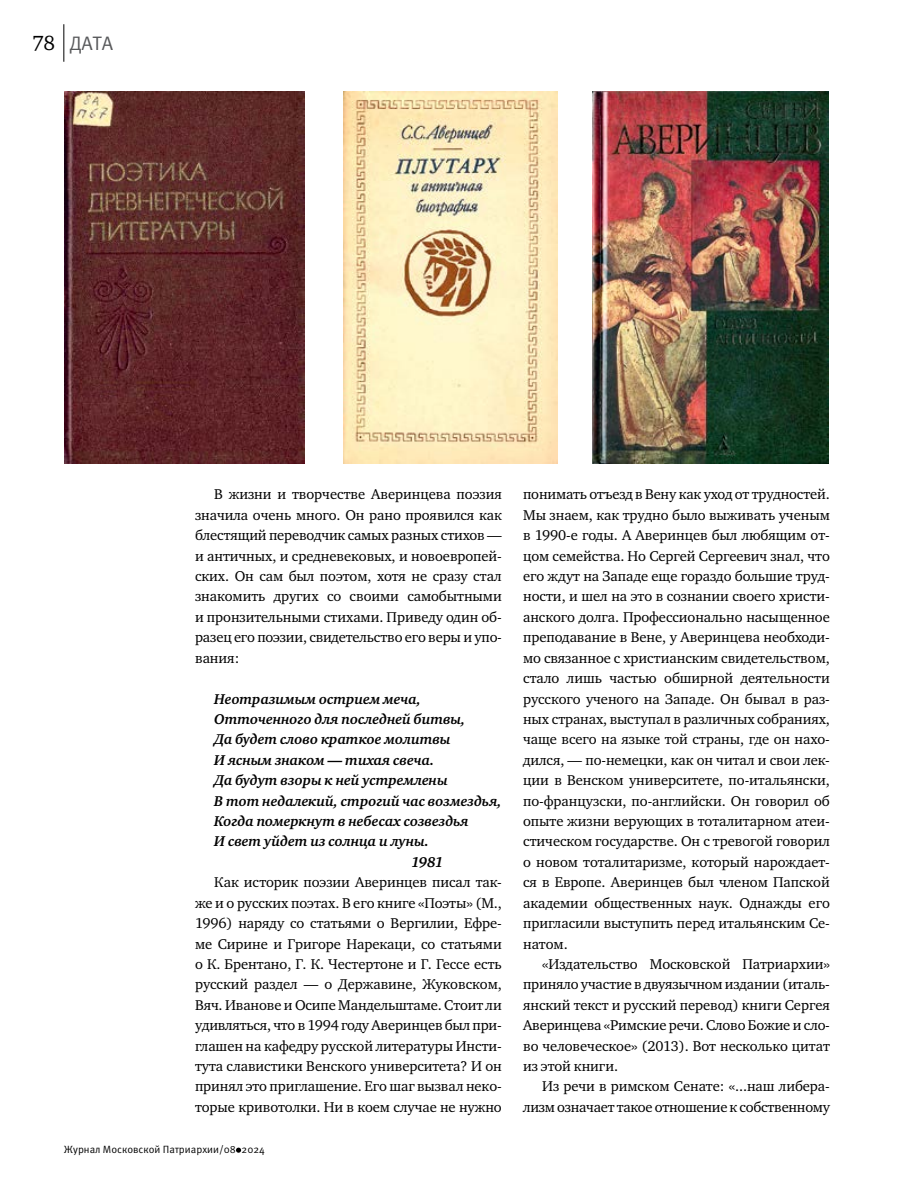
<style>
.page{position:relative;width:915px;height:1191px;background:#fff}
.page>*{position:absolute;margin:0;border:0;box-sizing:border-box;transform-origin:0 0}
.t1{font:19.5px "Meta Pro";color:#58595b}
.t2{font:14.55px/20.4px "Charter ITC";letter-spacing:-.005em;color:#000;text-align:justify}
.t3{font:italic 700 14.55px "Charter ITC";letter-spacing:-.005em;color:#000}
.t4{font:10.5px "Meta Pro";color:#000}
.s1{font-family:"Charter ITC";font-size:21px;color:#000}
</style>
<div class="page">
<svg style="left:236px;top:1147px;width:5px;height:5px"></svg>
<hr style="left:63px;top:24px;width:1px;height:38px;background:#000">
<img style="left:64px;top:91px;width:241px;height:373px">
<img style="left:343px;top:91px;width:214px;height:372px">
<img style="left:592px;top:91px;width:236px;height:373px">
<h1 class="t1" style="left:32px;top:31px;width:83px"><span class="s1">78</span> ДАТА</h1>
<p class="t2" style="left:195px;top:484px;width:308px;text-indent:19px">В жизни и творчестве Аверинцева поэзия значила очень много. Он рано проявился как блестящий переводчик самых разных стихов — и античных, и средневековых, и новоевропей&shy;ских. Он сам был поэтом, хотя не сразу стал знакомить других со своими самобытными и пронзительными стихами. Приведу один об&shy;разец его поэзии, свидетельство его веры и упо&shy;вания:</p>
<p class="t3" style="left:214px;top:689px;width:208px">Неотразимым острием меча,</p>
<p class="t3" style="left:214px;top:710px;width:253px">Отточенного для последней битвы,</p>
<p class="t3" style="left:214px;top:730px;width:238px">Да будет слово краткое молитвы</p>
<p class="t3" style="left:214px;top:751px;width:221px">И ясным знаком — тихая свеча.</p>
<p class="t3" style="left:214px;top:771px;width:235px">Да будут взоры к ней устремлены</p>
<p class="t3" style="left:214px;top:791px;width:289px">В тот недалекий, строгий час возмездья,</p>
<p class="t3" style="left:214px;top:812px;width:256px">Когда померкнут в небесах созвездья</p>
<p class="t3" style="left:214px;top:832px;width:216px">И свет уйдет из солнца и луны.</p>
<p class="t3" style="left:411px;top:853px;width:34px">1981</p>
<p class="t2" style="left:195px;top:872px;width:308px;text-indent:19px">Как историк поэзии Аверинцев писал так&shy;же и о русских поэтах. В его книге «Поэты» (М., 1996) наряду со статьями о Вергилии, Ефре&shy;ме Сирине и Григоре Нарекаци, со статьями о К. Брентано, Г. К. Честертоне и Г. Гессе есть русский раздел — о Державине, Жуковском, Вяч. Иванове и Осипе Мандельштаме. Стоит ли удивляться, что в 1994 году Аверинцев был при&shy;глашен на кафедру русской литературы Инсти&shy;тута славистики Венского университета? И он принял это приглашение. Его шаг вызвал неко&shy;торые кривотолки. Ни в коем случае не нужно</p>
<p class="t4" style="left:64px;top:1142px;width:202px">Журнал Московской Патриархии/08 2024</p>
<p class="t2" style="left:523px;top:484px;width:308px">понимать отъезд в Вену как уход от трудностей.<br>Мы знаем, как трудно было выживать ученым в 1990-е годы. А Аверинцев был любящим от&shy;цом семейства. Но Сергей Сергеевич знал, что его ждут на Западе еще гораздо большие труд&shy;ности, и шел на это в сознании своего христи&shy;анского долга. Профессионально насыщенное преподавание в Вене, у Аверинцева необходи&shy;мо связанное с христианским свидетельством, стало лишь частью обширной деятельности русского ученого на Западе. Он бывал в раз&shy;ных странах, выступал в различных собраниях, чаще всего на языке той страны, где он нахо&shy;дился, — по-немецки, как он читал и свои лек&shy;ции в Венском университете, по-итальянски, по-французски, по-английски. Он говорил об опыте жизни верующих в тоталитарном атеи&shy;стическом государстве. Он с тревогой говорил о новом тоталитаризме, который нарождает&shy;ся в Европе. Аверинцев был членом Папской академии общественных наук. Однажды его пригласили выступить перед итальянским Се&shy;натом.</p>
<p class="t2" style="left:523px;top:953px;width:308px;text-indent:19px">«Издательство Московской Патриархии» приняло участие в двуязычном издании (италь&shy;янский текст и русский перевод) книги Сергея Аверинцева «Римские речи. Слово Божие и сло&shy;во человеческое» (2013). Вот несколько цитат из этой книги.</p>
<p class="t2" style="left:523px;top:1076px;width:308px;text-align:right">Из речи в римском Сенате: «...наш либера&shy;лизм означает такое отношение к собственному</p>
</div>
